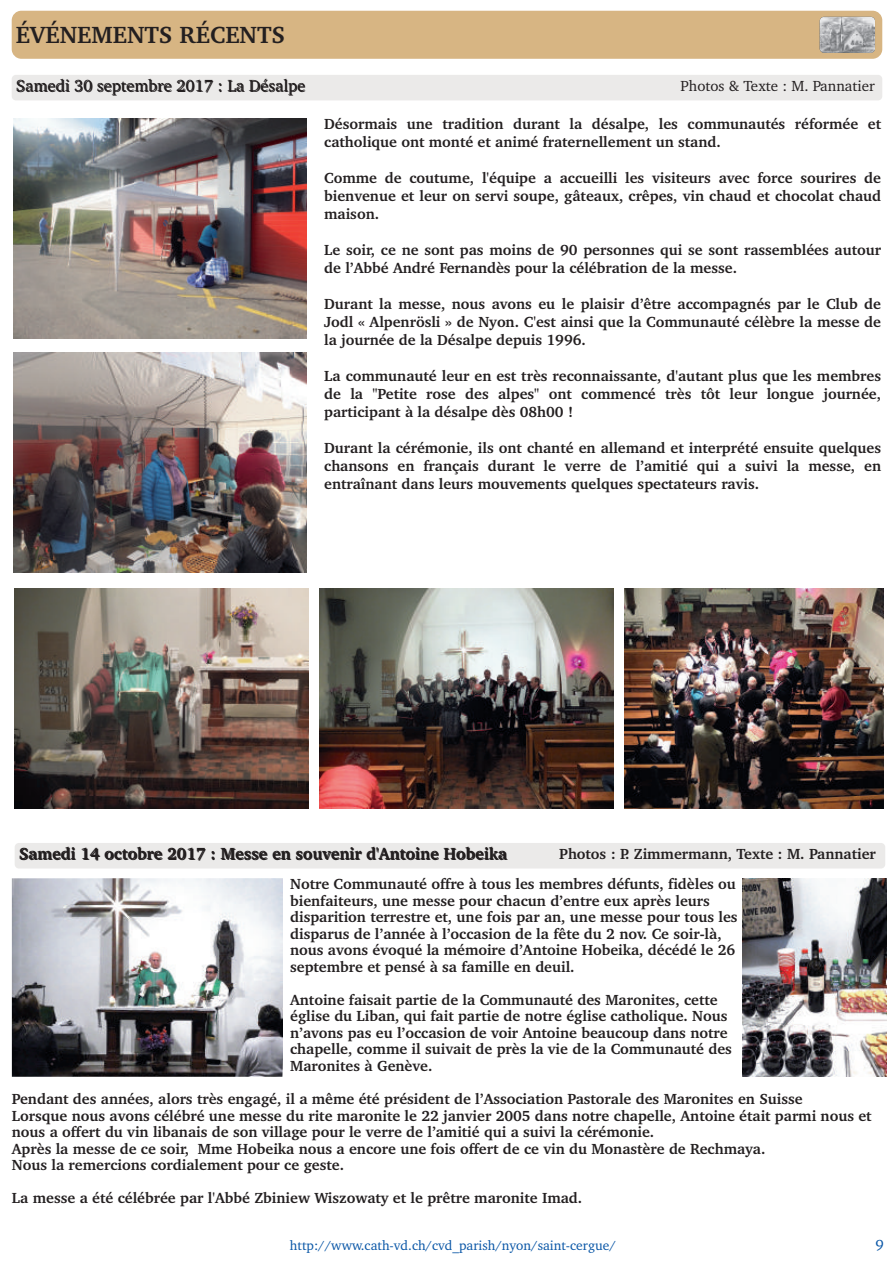
<style>
.page{position:relative;width:893px;height:1263px;background:#fff}
.page>*{position:absolute;margin:0;border:0;box-sizing:border-box;transform-origin:0 0}
.t1{font:700 24px "Charter BT";color:#231f20}
.t2{font:700 16.5px "Charter BT";color:#231f20}
.t3{font:16.5px "Charter BT";color:#231f20}
.t4{font:700 15px/16.5px "Charter BT";color:#231f20}
.t5{font:15px "Charter BT";color:#231f20}
.t6{font:15px "Charter BT";color:#0855a6}
.t7{font:13.5px "Charter BT";color:#0855a6}
</style>
<div class="page">
<div style="left:12px;top:11px;width:870px;height:48px;background:#d7b583;border-radius:10px"></div>
<div style="left:820px;top:17px;width:55px;height:36px;background:#97999b;border-radius:4px"></div>
<img style="left:820px;top:17px;width:55px;height:35px;border-radius:4px">
<div style="left:12px;top:75px;width:870px;height:25px;background:#ebeae9;border-radius:4px"></div>
<img style="left:12px;top:878px;width:271px;height:199px">
<img style="left:742px;top:878px;width:145px;height:198px">
<img style="left:13px;top:118px;width:294px;height:220px">
<img style="left:320px;top:588px;width:293px;height:221px">
<img style="left:15px;top:588px;width:293px;height:221px">
<img style="left:625px;top:588px;width:259px;height:221px">
<img style="left:13px;top:352px;width:294px;height:220px">
<div style="left:15px;top:843px;width:870px;height:25px;background:#ebeae9;border-radius:4px"></div>
<h1 class="t1" style="left:16px;top:25px;width:271px">ÉVÉNEMENTS RÉCENTS</h1>
<p class="t3" style="left:17px;top:80px;width:291px">Samedi 30 septembre 2017 : La Désalpe</p>
<p class="t5" style="left:680px;top:80px;width:196px">Photos &amp; Texte : M. Pannatier</p>
<p class="t4" style="left:324px;top:116px;width:558px;line-height:18px">Désormais une tradition durant la désalpe, les communautés réformée et catholique ont monté et animé fraternellement un stand.</p>
<p class="t4" style="left:324px;top:170px;width:558px;line-height:18px;text-align:justify">Comme de coutume, l'équipe a accueilli les visiteurs avec force sourires de bienvenue et leur on servi soupe, gâteaux, crêpes, vin chaud et chocolat chaud maison.</p>
<p class="t4" style="left:324px;top:242px;width:558px;line-height:18px">Le soir, ce ne sont pas moins de 90 personnes qui se sont rassemblées autour de l’Abbé André Fernandès pour la célébration de la messe.</p>
<p class="t4" style="left:324px;top:296px;width:558px;line-height:18px;text-align:justify">Durant la messe, nous avons eu le plaisir d’être accompagnés par le Club de Jodl « Alpenrösli » de Nyon. C'est ainsi que la Communauté célèbre la messe de la journée de la Désalpe depuis 1996.</p>
<p class="t4" style="left:324px;top:368px;width:558px;line-height:18px;text-align:justify">La communauté leur en est très reconnaissante, d'autant plus que les membres de la "Petite rose des alpes" ont commencé très tôt leur longue journée, participant à la désalpe dès 08h00 !</p>
<p class="t4" style="left:324px;top:440px;width:558px;line-height:18px;text-align:justify">Durant la cérémonie, ils ont chanté en allemand et interprété ensuite quelques chansons en français durant le verre de l’amitié qui a suivi la messe, en entraînant dans leurs mouvements quelques spectateurs ravis.</p>
<p class="t2" style="left:20px;top:848px;width:489px">Samedi 14 octobre 2017 : Messe en souvenir d'Antoine Hobeika</p>
<p class="t4" style="left:559px;top:847px;width:318px">Photos : P. Zimmermann, Texte : M. Pannatier</p>
<p class="t4" style="left:290px;top:877px;width:449px">Notre Communauté offre à tous les membres défunts, fidèles ou bienfaiteurs, une messe pour chacun d’entre eux après leurs disparition terrestre et, une fois par an, une messe pour tous les disparus de l’année à l’occasion de la fête du 2 nov. Ce soir-là, nous avons évoqué la mémoire d’Antoine Hobeika, décédé le 26 septembre et pensé à sa famille en deuil.</p>
<p class="t4" style="left:290px;top:993px;width:443px">Antoine faisait partie de la Communauté des Maronites, cette église du Liban, qui fait partie de notre église catholique. Nous n’avons pas eu l’occasion de voir Antoine beaucoup dans notre chapelle, comme il suivait de près la vie de la Communauté des Maronites à Genève.</p>
<p class="t4" style="left:12px;top:1092px;width:861px">Pendant des années, alors très engagé, il a même été président de l’Association Pastorale des Maronites en Suisse<br>Lorsque nous avons célébré une messe du rite maronite le 22 janvier 2005 dans notre chapelle, Antoine était parmi nous et nous a offert du vin libanais de son village pour le verre de l’amitié qui a suivi la cérémonie.<br>Après la messe de ce soir, Mme Hobeika nous a encore une fois offert de ce vin du Monastère de Rechmaya.<br>Nous la remercions cordialement pour ce geste.</p>
<p class="t4" style="left:12px;top:1191px;width:572px">La messe a été célébrée par l'Abbé Zbiniew Wiszowaty et le prêtre maronite Imad.</p>
<p class="t7" style="left:290px;top:1240px;width:327px">http://www.cath-vd.ch/cvd_parish/nyon/saint-cergue/</p>
<p class="t6" style="left:875px;top:1239px;width:10px">9</p>
</div>
